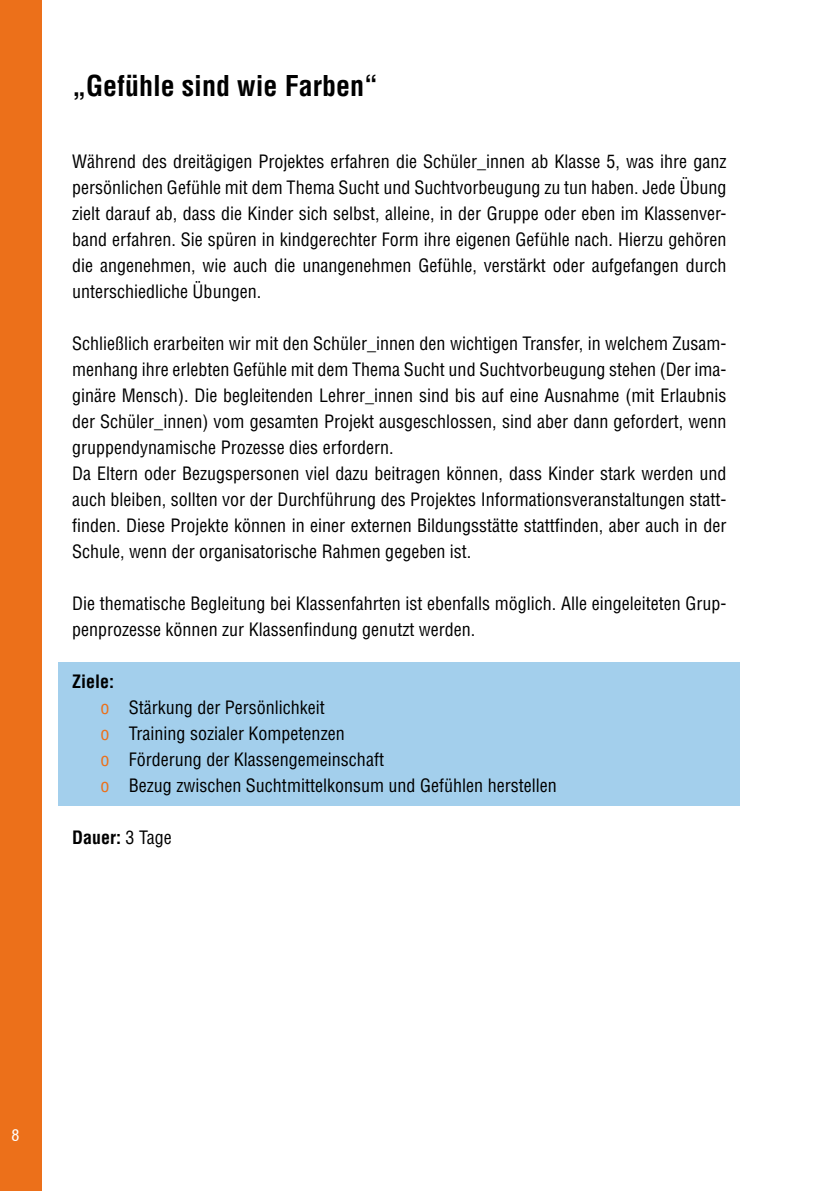
<style>
.page{position:relative;width:840px;height:1191px;background:#fff}
.page>*{position:absolute;margin:0;border:0;box-sizing:border-box;transform-origin:0 0}
.t1{font:700 condensed 28px "Helvetica";color:#000}
.t2{font:condensed 18px/26px "Helvetica";color:#000}
.t3{font:700 condensed 18px "Helvetica";color:#000}
.t4{font:100 condensed 18px "Helvetica";color:#fff}
.s1{font-weight:700}
.s2{color:#ec701a}
.s3{font-weight:400}
</style>
<div class="page">
<div style="left:0;top:0;width:42px;height:1191px;background:#ec701a"></div>
<div style="left:59px;top:663px;width:680px;height:143px;background:#a3cfec"></div>
<h1 class="t1" style="left:72px;top:68px;width:307px">„Gefühle sind wie Farben“</h1>
<p class="t2" style="left:72px;top:148px;width:655px;text-align:justify">Während des dreitägigen Projektes erfahren die Schüler_innen ab Klasse 5, was ihre ganz persönlichen Gefühle mit dem Thema Sucht und Suchtvorbeugung zu tun haben. Jede Übung zielt darauf ab, dass die Kinder sich selbst, alleine, in der Gruppe oder eben im Klassenver&shy;band erfahren. Sie spüren in kindgerechter Form ihre eigenen Gefühle nach. Hierzu gehören die angenehmen, wie auch die unangenehmen Gefühle, verstärkt oder aufgefangen durch unterschiedliche Übungen.</p>
<p class="t2" style="left:72px;top:330px;width:655px">Schließlich erarbeiten wir mit den Schüler_innen den wichtigen Transfer, in welchem Zusam&shy;menhang ihre erlebten Gefühle mit dem Thema Sucht und Suchtvorbeugung stehen (Der ima&shy;ginäre Mensch). Die begleitenden Lehrer_innen sind bis auf eine Ausnahme (mit Erlaubnis der Schüler_innen) vom gesamten Projekt ausgeschlossen, sind aber dann gefordert, wenn gruppendynamische Prozesse dies erfordern.<br>Da Eltern oder Bezugspersonen viel dazu beitragen können, dass Kinder stark werden und auch bleiben, sollten vor der Durchführung des Projektes Informationsveranstaltungen statt&shy;finden. Diese Projekte können in einer externen Bildungsstätte stattfinden, aber auch in der Schule, wenn der organisatorische Rahmen gegeben ist.</p>
<p class="t2" style="left:72px;top:590px;width:655px">Die thematische Begleitung bei Klassenfahrten ist ebenfalls möglich. Alle eingeleiteten Grup&shy;penprozesse können zur Klassenfindung genutzt werden.</p>
<p class="t2" style="left:100px;top:668px;width:457px;text-indent:-28px"><span class="s1">Ziele:<br></span><span class="s2">o</span> Stärkung der Persönlichkeit<br><span class="s2">o</span> Training sozialer Kompetenzen<br><span class="s2">o</span> Förderung der Klassengemeinschaft<br><span class="s2">o</span> Bezug zwischen Suchtmittelkonsum und Gefühlen herstellen</p>
<p class="t3" style="left:72px;top:826px;width:101px">Dauer: <span class="s3">3 Tage</span></p>
<p class="t4" style="left:11px;top:1127px;width:10px">8</p>
</div>
